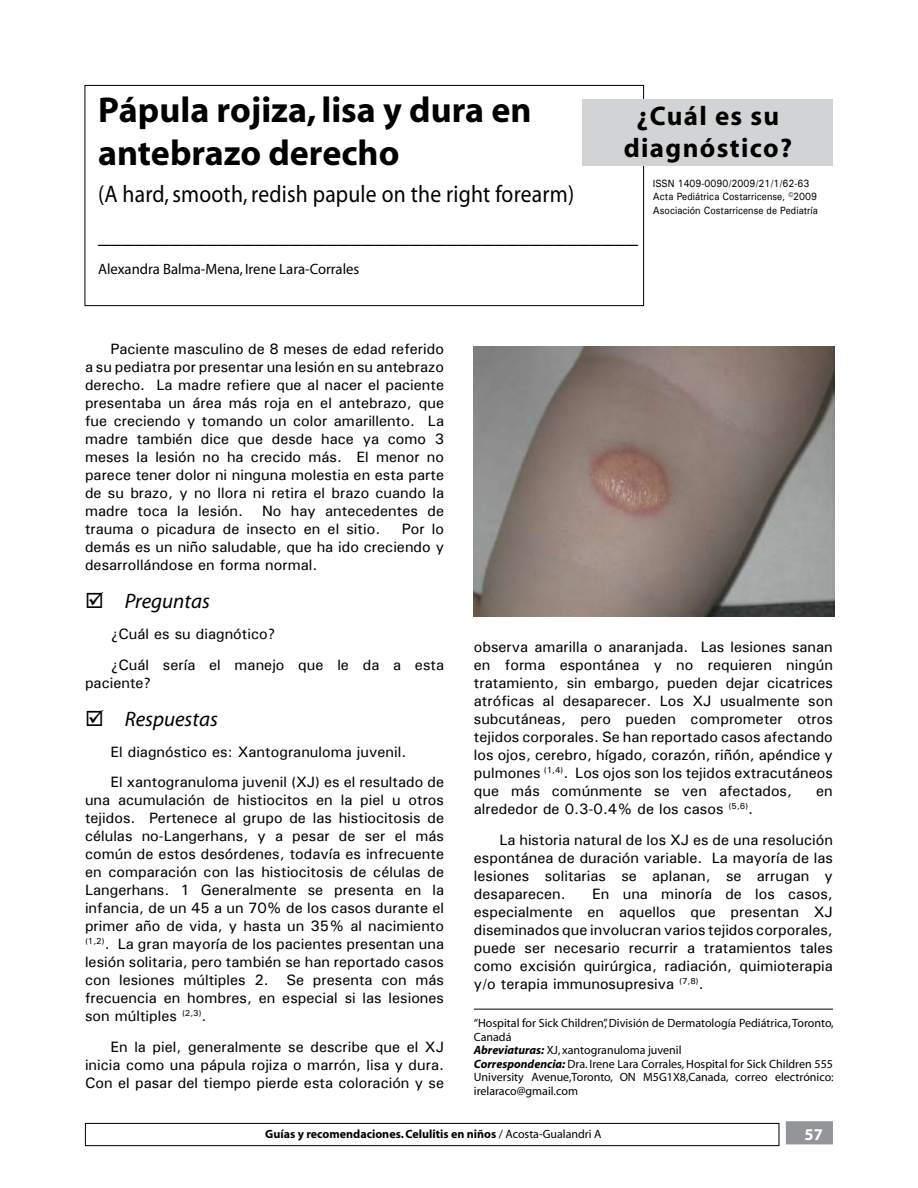
<style>
.page{position:relative;width:918px;height:1188px;background:#fff}
.page>*{position:absolute;margin:0;border:0;box-sizing:border-box;transform-origin:0 0}
.t1{font:700 36px/43.2px "Myriad";color:#000}
.t2{font:700 27px/32.4px "Myriad";letter-spacing:.05em;color:#000;text-align:center}
.t3{font:24px/41.5px "Myriad";letter-spacing:.01em;color:#000;scale:.9 1}
.t4{font:italic 21px "Myriad";color:#000}
.t5{font:700 16.5px "Myriad";color:#fff}
.t6{font:15px/18px "Univers ATT";color:#000;text-align:justify}
.t7{font:15px "Myriad";color:#000}
.t8{font:12px/13.5px "Myriad";color:#000}
.t9{font:700 12px "Myriad";color:#000}
.t10{font:10.5px/13.5px "Univers ATT";color:#000;scale:.9 1}
.s1{font-weight:700;font-style:italic}
.s2{font-weight:400}
</style>
<div class="page">
<div style="left:787px;top:1122px;width:45px;height:22px;background:#939598"></div>
<div style="left:786px;top:1121px;width:47px;height:23px;border:2px solid #939598"></div>
<div style="left:85px;top:1123px;width:694px;height:23px;border:1px solid #000"></div>
<div style="left:85px;top:85px;width:559px;height:221px;border:1px solid #000"></div>
<div style="left:583px;top:100px;width:250px;height:66px;background:#d1d3d4"></div>
<hr style="left:474px;top:1009px;width:359px;height:1px;background:#000">
<img style="left:474px;top:346px;width:361px;height:270px">
<h1 class="t1" style="left:98px;top:89px;width:435px">Pápula rojiza, lisa y dura en antebrazo derecho</h1>
<h3 class="t3" style="left:98px;top:174px;width:602px">(A hard, smooth, redish papule on the right forearm) _____________________________________________</h3>
<p class="t7" style="left:98px;top:262px;width:263px">Alexandra Balma-Mena, Irene Lara-Corrales</p>
<h2 class="t2" style="left:624px;top:100px;width:170px">¿Cuál es su diagnóstico?</h2>
<p class="t10" style="left:653px;top:176px;width:185px">ISSN 1409-0090/2009/21/1/62-63<br>Acta Pediátrica Costarricense, ©2009<br>Asociación Costarricense de Pediatría</p>
<p class="t6" style="left:85px;top:340px;width:361px;text-indent:26px">Paciente masculino de 8 meses de edad referido a su pediatra por presentar una lesión en su antebrazo derecho. La madre refiere que al nacer el paciente presentaba un área más roja en el antebrazo, que fue creciendo y tomando un color amarillento. La madre también dice que desde hace ya como 3 meses la lesión no ha crecido más. El menor no parece tener dolor ni ninguna molestia en esta parte de su brazo, y no llora ni retira el brazo cuando la madre toca la lesión.</p>
<p class="t6" style="left:85px;top:502px;width:361px;text-indent:177px">No hay antecedentes de trauma o picadura de insecto en el sitio.</p>
<p class="t6" style="left:85px;top:520px;width:361px;text-indent:317px">Por lo demás es un niño saludable, que ha ido creciendo y desarrollándose en forma normal.</p>
<h3 class="t4" style="left:85px;top:591px;width:126px">☑ Preguntas</h3>
<p class="t6" style="left:111px;top:618px;width:335px;line-height:30.8px">¿Cuál es su diagnótico?<br>¿Cuál sería el manejo que le da a esta</p>
<p class="t6" style="left:85px;top:674px;width:68px">paciente?</p>
<h3 class="t4" style="left:85px;top:708px;width:134px">☑ Respuestas</h3>
<p class="t6" style="left:111px;top:736px;width:335px;line-height:30.8px">El diagnóstico es: Xantogranuloma juvenil.<br>El xantogranuloma juvenil (XJ) es el resultado de</p>
<p class="t6" style="left:85px;top:791px;width:361px">una acumulación de histiocitos en la piel u otros tejidos. Pertenece al grupo de las histiocitosis de células no-Langerhans, y a pesar de ser el más común de estos desórdenes, todavía es infrecuente en comparación con las histiocitosis de células de Langerhans. 1 Generalmente se presenta en la infancia, de un 45 a un 70% de los casos durante el primer año de vida, y hasta un 35% al nacimiento <sup>(1,2)</sup>. La gran mayoría de los pacientes presentan una lesión solitaria, pero también se han reportado casos con lesiones múltiples 2. Se presenta con más frecuencia en hombres, en especial si las lesiones son múltiples <sup>(2,3)</sup>.</p>
<p class="t6" style="left:85px;top:1038px;width:361px;text-indent:26px">En la piel, generalmente se describe que el XJ inicia como una pápula rojiza o marrón, lisa y dura.<br>Con el pasar del tiempo pierde esta coloración y se</p>
<p class="t6" style="left:474px;top:638px;width:361px">observa amarilla o anaranjada. Las lesiones sanan en forma espontánea y no requieren ningún tratamiento, sin embargo, pueden dejar cicatrices atróficas al desaparecer. Los XJ usualmente son subcutáneas, pero pueden comprometer otros tejidos corporales. Se han reportado casos afectando los ojos, cerebro, hígado, corazón, riñón, apéndice y pulmones <sup>(1,4)</sup>. Los ojos son los tejidos extracutáneos que más comúnmente se ven afectados,</p>
<p class="t6" style="left:816px;top:782px;width:18px">en</p>
<p class="t6" style="left:499px;top:793px;width:335px;line-height:30.8px;text-indent:-26px">alrededor de 0.3-0.4% de los casos <sup>(5,6)</sup>.<br>La historia natural de los XJ es de una resolución</p>
<p class="t6" style="left:474px;top:848px;width:361px">espontánea de duración variable. La mayoría de las lesiones solitarias se aplanan, se arrugan y desaparecen.</p>
<p class="t6" style="left:474px;top:884px;width:361px;text-indent:118px">En una minoría de los casos, especialmente en aquellos que presentan XJ diseminados que involucran varios tejidos corporales, puede ser necesario recurrir a tratamientos tales como excisión quirúrgica, radiación, quimioterapia y/o terapia immunosupresiva <sup>(7,8)</sup>.</p>
<p class="t8" style="left:474px;top:1017px;width:361px">“Hospital for Sick Children”, División de Dermatología Pediátrica, Toronto, Canadá<br><span class="s1">Abreviaturas:</span> XJ, xantogranuloma juvenil<br><span class="s1">Correspondencia:</span> Dra. Irene Lara Corrales, Hospital for Sick Children 555<br>University Avenue,Toronto, ON M5G1X8,Canada, correo electrónico: irelaraco@gmail.com</p>
<p class="t9" style="left:265px;top:1128px;width:338px">Guías y recomendaciones. Celulitis en niños <span class="s2">/ Acosta-Gualandri A</span></p>
<p class="t5" style="left:805px;top:1126px;width:18px">57</p>
</div>
